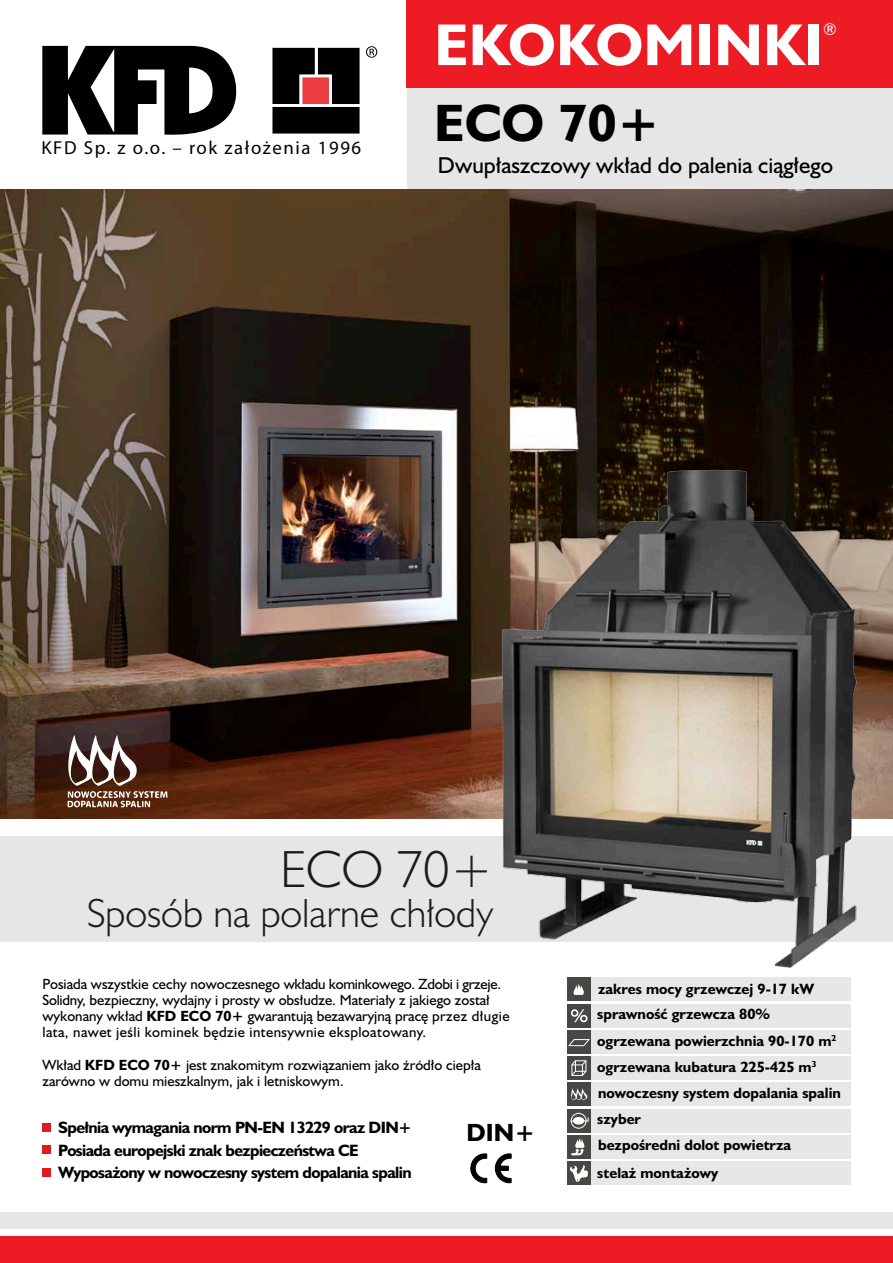
<style>
.page{position:relative;width:893px;height:1263px;background:#fff}
.page>*{position:absolute;margin:0;border:0;box-sizing:border-box;transform-origin:0 0}
.t1{font:700 54px "Humanst 521 PL";color:#fff}
.t2{font:700 48.15px "Humanst 521 PL";color:#000}
.t3{font:300 47.85px "Humanst 521 Lt PL";color:#000}
.t4{font:300 37.35px "Humanst 521 Lt PL";color:#000}
.t5{font:700 22.8px "Humanst 521 PL";color:#000}
.t6{font:21px "Humanst 521 PL";color:#000}
.t7{font:18.9px "Myriad Pro";letter-spacing:.085em;color:#000}
.t8{font:700 15px "Humanst 521 PL";letter-spacing:-.04em;color:#000}
.t9{font:15px "Humanst 521 PL";color:#fff}
.t10{font:700 13.65px "Humanst 521 PL";color:#000}
.t11{font:13.5px/16.2px "Humanst 521 PL";color:#000}
.s1{font-weight:700}
</style>
<div class="page">
<div style="left:567px;top:1004px;width:283px;height:23px;background:#e5e7e8"></div>
<div style="left:567px;top:1004px;width:23px;height:23px;background:#464844"></div>
<svg style="left:571px;top:1009px;width:17px;height:13px"></svg>
<div style="left:0;top:1212px;width:893px;height:17px;background:#e6e6e6"></div>
<div style="left:0;top:837px;width:893px;height:105px;background:#e6e6e6"></div>
<div style="left:407px;top:87px;width:486px;height:106px;background:#e6e6e6"></div>
<img style="left:0;top:189px;width:893px;height:630px">
<svg style="left:59px;top:729px;width:108px;height:78px"></svg>
<svg style="left:471px;top:1153px;width:16px;height:30px"></svg>
<svg style="left:495px;top:1153px;width:17px;height:30px"></svg>
<img style="left:494px;top:459px;width:382px;height:519px">
<div style="left:407px;top:0;width:486px;height:87px;background:#ec1b24"></div>
<div style="left:0;top:1237px;width:893px;height:26px;background:#ec1b24"></div>
<svg style="left:272px;top:48px;width:88px;height:56px"></svg>
<svg style="left:42px;top:46px;width:195px;height:89px"></svg>
<div style="left:302px;top:77px;width:27px;height:27px;background:#ee3d41"></div>
<div style="left:272px;top:107px;width:88px;height:27px;background:#000"></div>
<svg style="left:366px;top:46px;width:11px;height:12px"></svg>
<div style="left:43px;top:1123px;width:8px;height:8px;background:#e01a21"></div>
<div style="left:43px;top:1145px;width:8px;height:9px;background:#e01a21"></div>
<div style="left:43px;top:1168px;width:8px;height:8px;background:#e01a21"></div>
<div style="left:567px;top:1056px;width:283px;height:24px;background:#e5e7e8"></div>
<div style="left:567px;top:1056px;width:23px;height:24px;background:#464844"></div>
<svg style="left:571px;top:1060px;width:16px;height:16px"></svg>
<div style="left:567px;top:978px;width:283px;height:23px;background:#e5e7e8"></div>
<div style="left:567px;top:978px;width:23px;height:23px;background:#464844"></div>
<svg style="left:573px;top:984px;width:11px;height:11px"></svg>
<div style="left:567px;top:1083px;width:283px;height:23px;background:#e5e7e8"></div>
<div style="left:567px;top:1083px;width:23px;height:23px;background:#464844"></div>
<svg style="left:571px;top:1088px;width:17px;height:12px"></svg>
<div style="left:567px;top:1161px;width:283px;height:23px;background:#e5e7e8"></div>
<div style="left:567px;top:1161px;width:23px;height:23px;background:#464844"></div>
<svg style="left:570px;top:1165px;width:18px;height:17px"></svg>
<div style="left:567px;top:1135px;width:283px;height:23px;background:#e5e7e8"></div>
<div style="left:567px;top:1135px;width:23px;height:23px;background:#464844"></div>
<svg style="left:571px;top:1138px;width:14px;height:17px"></svg>
<div style="left:567px;top:1030px;width:283px;height:23px;background:#e5e7e8"></div>
<div style="left:567px;top:1030px;width:23px;height:23px;background:#464844"></div>
<svg style="left:568px;top:1039px;width:22px;height:7px"></svg>
<div style="left:567px;top:1109px;width:283px;height:23px;background:#e5e7e8"></div>
<svg style="left:567px;top:1109px;width:23px;height:23px"></svg>
<div style="left:573px;top:1117px;width:11px;height:7px;background:#fff;border-radius:50%"></div>
<div style="left:571px;top:1113px;width:15px;height:15px;border:1px solid #fff;border-radius:50%"></div>
<svg style="left:570px;top:1117px;width:19px;height:5px"></svg>
<p class="t7" style="left:41px;top:136px;width:321px">KFD Sp. z o.o. – rok założenia 1996</p>
<p class="t1" style="left:434px;top:8px;width:390px">EKOKOMINKI</p>
<p class="t9" style="left:823px;top:19px;width:15px">®</p>
<p class="t2" style="left:434px;top:90px;width:228px">ECO 70+</p>
<p class="t6" style="left:438px;top:151px;width:397px">Dwupłaszczowy wkład do palenia ciągłego</p>
<h3 class="t3" style="left:280px;top:836px;width:215px">ECO 70+</h3>
<h3 class="t4" style="left:86px;top:888px;width:409px">Sposób na polarne chłody</h3>
<p class="t11" style="left:43px;top:975px;width:469px">Posiada wszystkie cechy nowoczesnego wkładu kominkowego. Zdobi i grzeje.<br>Solidny, bezpieczny, wydajny i prosty w obsłudze. Materiały z jakiego został wykonany wkład <span class="s1">KFD ECO 70+</span> gwarantują bezawaryjną pracę przez długie lata, nawet jeśli kominek będzie intensywnie eksploatowany.</p>
<p class="t11" style="left:43px;top:1056px;width:440px">Wkład <span class="s1">KFD ECO 70+</span> jest znakomitym rozwiązaniem jako źródło ciepła</p>
<p class="t11" style="left:43px;top:1072px;width:303px">zarówno w domu mieszkalnym, jak i letniskowym.</p>
<p class="t8" style="left:58px;top:1117px;width:355px">Spełnia wymagania norm PN-EN 13229 oraz DIN+</p>
<p class="t8" style="left:58px;top:1140px;width:302px">Posiada europejski znak bezpieczeństwa CE</p>
<p class="t8" style="left:58px;top:1162px;width:355px">Wyposażony w nowoczesny system dopalania spalin</p>
<p class="t5" style="left:467px;top:1117px;width:70px">DIN+</p>
<p class="t10" style="left:598px;top:979px;width:218px">zakres mocy grzewczej 9-17 kW</p>
<p class="t10" style="left:597px;top:1005px;width:174px">sprawność grzewcza 80%</p>
<p class="t10" style="left:597px;top:1031px;width:240px">ogrzewana powierzchnia 90-170 m<sup>2</sup></p>
<p class="t10" style="left:597px;top:1057px;width:221px">ogrzewana kubatura 225-425 m<sup>3</sup></p>
<p class="t10" style="left:598px;top:1083px;width:244px">nowoczesny system dopalania spalin</p>
<p class="t10" style="left:597px;top:1110px;width:45px">szyber</p>
<p class="t10" style="left:598px;top:1136px;width:195px">bezpośredni dolot powietrza</p>
<p class="t10" style="left:597px;top:1164px;width:123px">stelaż montażowy</p>
</div>
